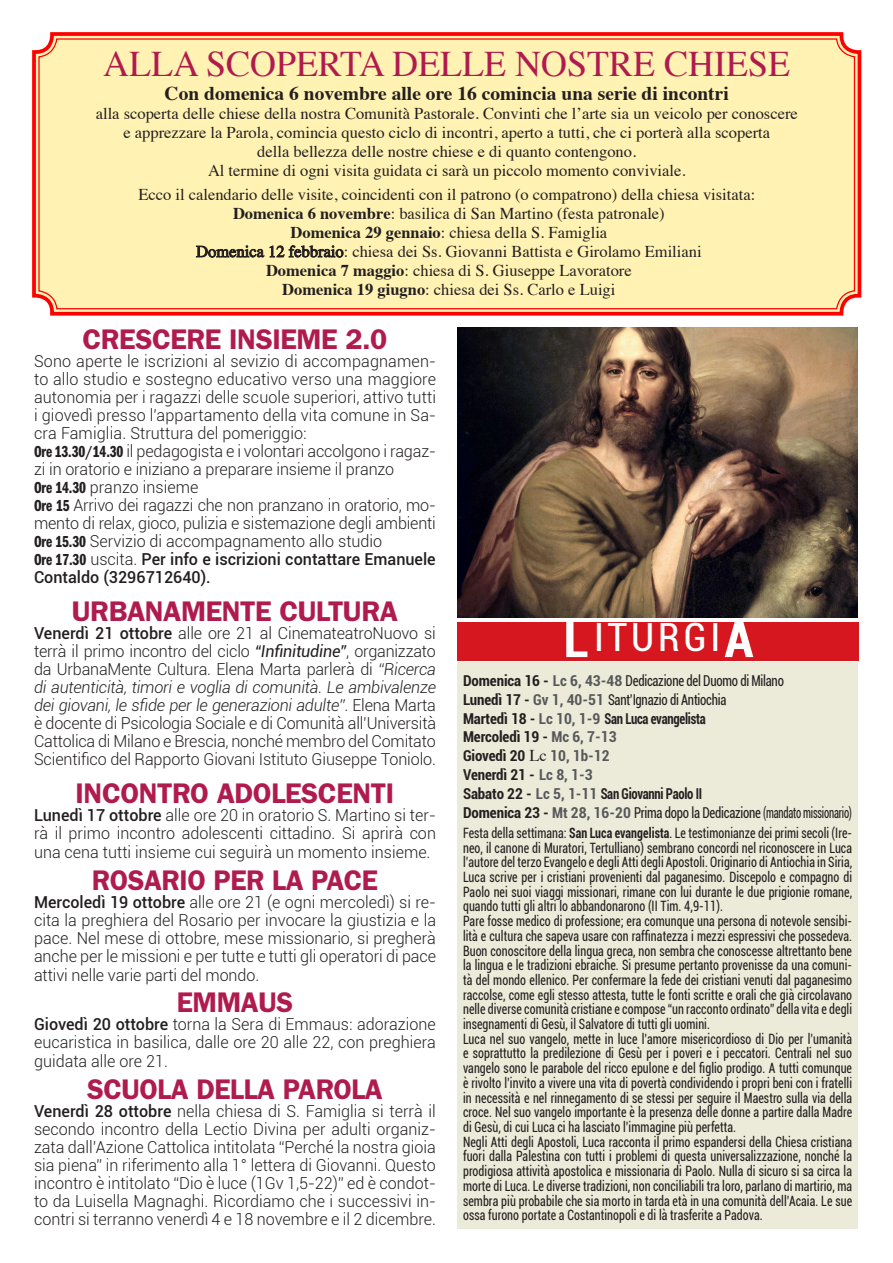
<style>
.page{position:relative;width:893px;height:1263px;background:#fff}
.page>*{position:absolute;margin:0;border:0;box-sizing:border-box;transform-origin:0 0}
.t1{font:condensed 39px "Roboto";letter-spacing:.1em;color:#fff}
.t2{font:36px "Times";color:#b01b4e}
.t3{font:600 28.5px "Franklin Gothic";letter-spacing:-.015em;color:#b01b4e}
.t4{font:700 19.5px "Times";color:#231f20}
.t5{font:300 16.5px/18px "Roboto";color:#231f20;text-align:justify}
.t6{font:16.5px/19px "Times";color:#231f20;text-align:center}
.t7{font:700 condensed 15px/18.9px "Roboto";letter-spacing:-.005em;color:#231f20}
.t8{font:condensed 14.25px/14.7px "Roboto";letter-spacing:.005em;color:#231f20;scale:.84 1}
.s1{font-weight:700}
.s2{font-family:"Franklin Gothic Demi Cmpr";font-weight:400}
.s3{font-weight:500}
.s4{font-weight:400;font-style:italic}
.s5{font-style:italic}
.s6{font-weight:700;font-size:52.5px}
.s7{color:#57585a}
.s8{font-weight:400}
.s9{font-family:"Times";font-weight:400;font-stretch:normal;font-size:16.5px}
</style>
<div class="page">
<div style="left:32px;top:32px;width:830px;height:284px;background:#fff2b3"></div>
<div style="left:457px;top:662px;width:401px;height:567px;background:#ecebd9"></div>
<div style="left:457px;top:622px;width:402px;height:38px;background:#d7171f"></div>
<img style="left:458px;top:327px;width:400px;height:291px">
<h2 class="t2" style="left:103px;top:30px;width:689px">ALLA SCOPERTA DELLE NOSTRE CHIESE</h2>
<h3 class="t4" style="left:165px;top:75px;width:566px">Con domenica 6 novembre alle ore 16 comincia una serie di incontri</h3>
<p class="t6" style="left:96px;top:103px;width:704px">alla scoperta delle chiese della nostra Comunità Pastorale. Convinti che l’arte sia un veicolo per conoscere e apprezzare la Parola, comincia questo ciclo di incontri, aperto a tutti, che ci porterà alla scoperta<br>della bellezza delle nostre chiese e di quanto contengono.<br>Al termine di ogni visita guidata ci sarà un piccolo momento conviviale.</p>
<p class="t6" style="left:138px;top:184px;width:618px">Ecco il calendario delle visite, coincidenti con il patrono (o compatrono) della chiesa visitata:<br><span class="s1">Domenica 6 novembre</span>: basilica di San Martino (festa patronale)<br><span class="s1">Domenica 29 gennaio</span>: chiesa della S. Famiglia<br>Domenica 12 febbraio: chiesa dei Ss. Giovanni Battista e Girolamo Emiliani<br><span class="s1">Domenica 7 maggio</span>: chiesa di S. Giuseppe Lavoratore<br><span class="s1">Domenica 19 giugno</span>: chiesa dei Ss. Carlo e Luigi</p>
<h3 class="t3" style="left:83px;top:322px;width:306px">CRESCERE INSIEME 2.0</h3>
<p class="t5" style="left:34px;top:351px;width:403px;text-align:left">Sono aperte le iscrizioni al sevizio di accompagnamen&shy;to allo studio e sostegno educativo verso una maggiore autonomia per i ragazzi delle scuole superiori, attivo tutti i giovedì presso l'appartamento della vita comune in Sa&shy;cra Famiglia. Struttura del pomeriggio:<br><span class="s2">Ore 13.30/14.30</span> il pedagogista e i volontari accolgono i ragaz&shy;zi in oratorio e iniziano a preparare insieme il pranzo<br><span class="s2">Ore 14.30</span> pranzo insieme<br><span class="s2">Ore 15</span> Arrivo dei ragazzi che non pranzano in oratorio, mo&shy;mento di relax, gioco, pulizia e sistemazione degli ambienti <span class="s2">Ore 15.30</span> Servizio di accompagnamento allo studio<br><span class="s2">Ore 17.30</span> uscita. <span class="s3">Per info e iscrizioni contattare Emanuele Contaldo (3296712640).</span></p>
<h3 class="t3" style="left:72px;top:594px;width:328px">URBANAMENTE CULTURA</h3>
<p class="t5" style="left:34px;top:623px;width:404px"><span class="s3">Venerdì 21 ottobre</span> alle ore 21 al CinemateatroNuovo si terrà il primo incontro del ciclo <span class="s4">“Infinitudine”</span>, organizzato da UrbanaMente Cultura. Elena Marta parlerà di <span class="s5">“Ricerca di autenticità, timori e voglia di comunità. Le ambivalenze dei giovani, le sfide per le generazioni adulte”</span>. Elena Marta è docente di Psicologia Sociale e di Comunità all’Università Cattolica di Milano e Brescia, nonché membro del Comitato Scientifico del Rapporto Giovani Istituto Giuseppe Toniolo.</p>
<h1 class="t1" style="left:563px;top:610px;width:192px"><span class="s6">L</span>ITURGI<span class="s6">A</span></h1>
<p class="t7" style="left:463px;top:670px;width:391px">Domenica 16 - <span class="s7">Lc 6, 43-48</span> <span class="s8">Dedicazione del Duomo di Milano<br></span>Lunedì 17 - <span class="s7">Gv 1, 40-51</span> <span class="s8">Sant’Ignazio di Antiochia<br></span>Martedì 18 - <span class="s7">Lc 10, 1-9</span> San Luca evangelista<br>Mercoledì 19 - <span class="s7">Mc 6, 7-13<br></span>Giovedì 20 <span class="s9">Lc</span> <span class="s7">10, 1b-12<br></span>Venerdì 21 - <span class="s7">Lc 8, 1-3<br></span>Sabato 22 - <span class="s7">Lc 5, 1-11</span> San Giovanni Paolo II<br>Domenica 23 - <span class="s7">Mt 28, 16-20</span> <span class="s8">Prima dopo la Dedicazione (mandato missionario)</span></p>
<p class="t8" style="left:463px;top:825px;width:465px">Festa della settimana: <span class="s1">San Luca evangelista</span>. Le testimonianze dei primi secoli (Ire&shy;neo, il canone di Muratori, Tertulliano) sembrano concordi nel riconoscere in Luca l’autore del terzo Evangelo e degli Atti degli Apostoli. Originario di Antiochia in Siria, Luca scrive per i cristiani provenienti dal paganesimo. Discepolo e compagno di Paolo nei suoi viaggi missionari, rimane con lui durante le due prigionie romane, quando tutti gli altri lo abbandonarono (II Tim. 4,9-11).<br>Pare fosse medico di professione; era comunque una persona di notevole sensibi&shy;lità e cultura che sapeva usare con raffinatezza i mezzi espressivi che possedeva.<br>Buon conoscitore della lingua greca, non sembra che conoscesse altrettanto bene la lingua e le tradizioni ebraiche. Si presume pertanto provenisse da una comuni&shy;tà del mondo ellenico. Per confermare la fede dei cristiani venuti dal paganesimo raccolse, come egli stesso attesta, tutte le fonti scritte e orali che già circolavano nelle diverse comunità cristiane e compose “un racconto ordinato” della vita e degli insegnamenti di Gesù, il Salvatore di tutti gli uomini.<br>Luca nel suo vangelo, mette in luce l’amore misericordioso di Dio per l’umanità e soprattutto la predilezione di Gesù per i poveri e i peccatori. Centrali nel suo vangelo sono le parabole del ricco epulone e del figlio prodigo. A tutti comunque è rivolto l’invito a vivere una vita di povertà condividendo i propri beni con i fratelli in necessità e nel rinnegamento di se stessi per seguire il Maestro sulla via della croce. Nel suo vangelo importante è la presenza delle donne a partire dalla Madre di Gesù, di cui Luca ci ha lasciato l’immagine più perfetta.<br>Negli Atti degli Apostoli, Luca racconta il primo espandersi della Chiesa cristiana fuori dalla Palestina con tutti i problemi di questa universalizzazione, nonché la prodigiosa attività apostolica e missionaria di Paolo. Nulla di sicuro si sa circa la morte di Luca. Le diverse tradizioni, non conciliabili tra loro, parlano di martirio, ma sembra più probabile che sia morto in tarda età in una comunità dell’Acaia. Le sue ossa furono portate a Costantinopoli e di là trasferite a Padova.</p>
<h3 class="t3" style="left:76px;top:777px;width:320px">INCONTRO ADOLESCENTI</h3>
<p class="t5" style="left:34px;top:806px;width:403px;line-height:18.5px"><span class="s3">Lunedì 17 ottobre</span> alle ore 20 in oratorio S. Martino si ter&shy;rà il primo incontro adolescenti cittadino. Si aprirà con una cena tutti insieme cui seguirà un momento insieme.</p>
<h3 class="t3" style="left:92px;top:863px;width:287px">ROSARIO PER LA PACE</h3>
<p class="t5" style="left:34px;top:892px;width:404px"><span class="s3">Mercoledì 19 ottobre</span> alle ore 21 (e ogni mercoledì) si re&shy;cita la preghiera del Rosario per invocare la giustizia e la pace. Nel mese di ottobre, mese missionario, si pregherà anche per le missioni e per tutte e tutti gli operatori di pace attivi nelle varie parti del mondo.</p>
<h3 class="t3" style="left:177px;top:986px;width:118px">EMMAUS</h3>
<p class="t5" style="left:34px;top:1015px;width:403px;line-height:18.5px"><span class="s3">Giovedì 20 ottobre</span> torna la Sera di Emmaus: adorazione eucaristica in basilica, dalle ore 20 alle 22, con preghiera guidata alle ore 21.</p>
<h3 class="t3" style="left:87px;top:1072px;width:297px">SCUOLA DELLA PAROLA</h3>
<p class="t5" style="left:34px;top:1101px;width:403px"><span class="s3">Venerdì 28 ottobre</span> nella chiesa di S. Famiglia si terrà il secondo incontro della Lectio Divina per adulti organiz&shy;zata dall’Azione Cattolica intitolata “Perché la nostra gioia sia piena” in riferimento alla 1° lettera di Giovanni. Questo incontro è intitolato “Dio è luce (1Gv 1,5-22)” ed è condot&shy;to da Luisella Magnaghi. Ricordiamo che i successivi in&shy;contri si terranno venerdì 4 e 18 novembre e il 2 dicembre.</p>
</div>
